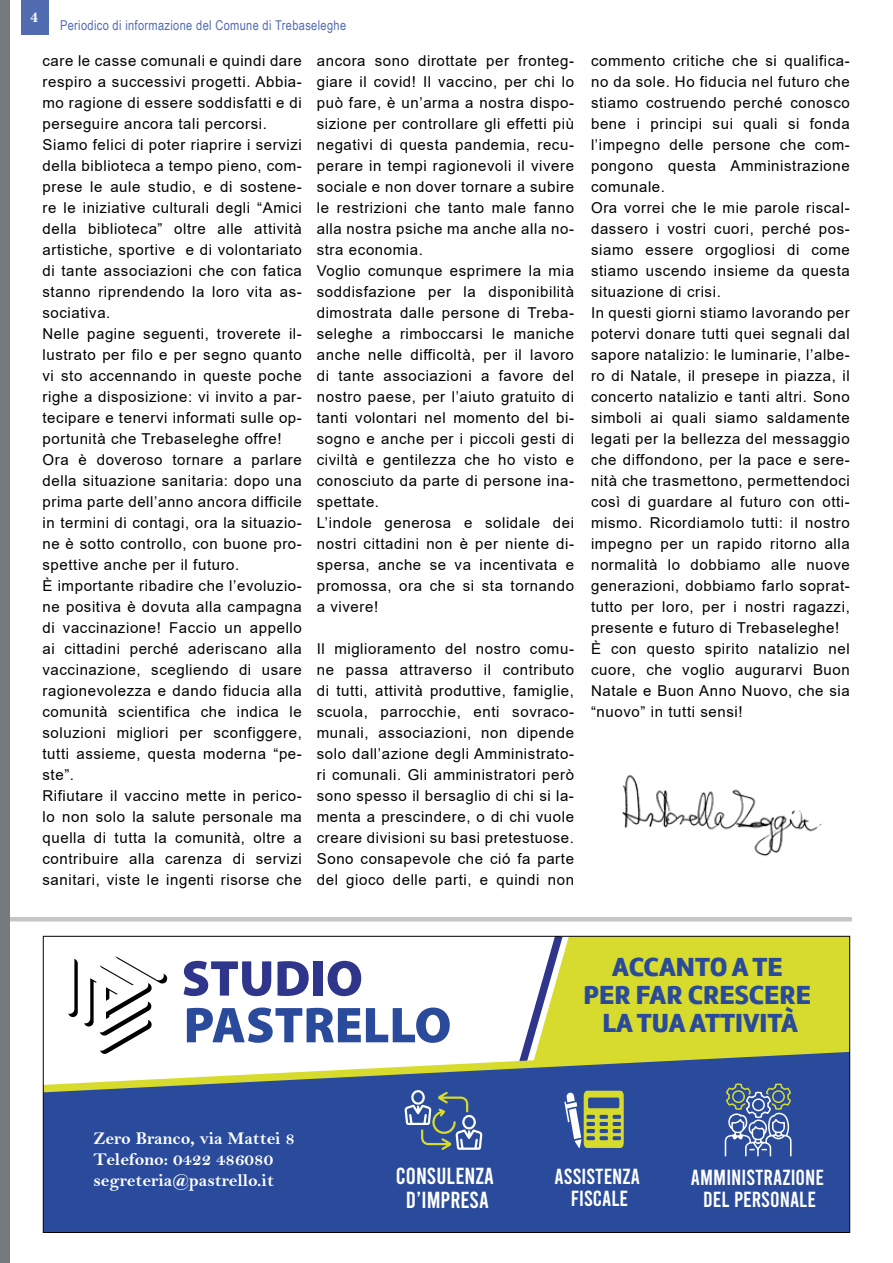
<style>
.page{position:relative;width:893px;height:1263px;background:#fff}
.page>*{position:absolute;margin:0;border:0;box-sizing:border-box;transform-origin:0 0}
.t1{font:900 50.7px "Myriad Pro";color:#2a4b9b}
.t2{font:900 50.7px "Myriad Pro";color:#2f358b}
.t3{font:27px/28.5px "Amelia Basic Black";color:#2a4b9b;text-align:center}
.t4{font:23.25px/23.2px "Bebas";color:#fff;text-align:center}
.t5{font:21.9px/21.9px "Bebas";color:#fff;text-align:center}
.t6{font:18px/21px "Bell MT Bold";color:#fff}
.t7{font:15px/21px "Arial";letter-spacing:.04em;color:#000}
.t8{font:700 15px "Minion Pro";color:#fff}
.t9{font:13.5px "Arial Narrow";letter-spacing:.025em;color:#526cb2}
</style>
<div class="page">
<svg style="left:525px;top:938px;width:323px;height:102px;background:#d5d93d"></svg>
<div style="left:45px;top:1097px;width:803px;height:134px;background:#2a4b9b"></div>
<svg style="left:45px;top:1040px;width:803px;height:57px"></svg>
<svg style="left:68px;top:959px;width:10px;height:58px"></svg>
<div style="left:65px;top:955px;width:9px;height:59px;background:#fff;border-radius:5px"></div>
<svg style="left:81px;top:956px;width:87px;height:98px"></svg>
<svg style="left:404px;top:1089px;width:78px;height:61px;background:#546e9f"></svg>
<svg style="left:564px;top:1091px;width:60px;height:57px;background:#90a074"></svg>
<svg style="left:725px;top:1083px;width:67px;height:73px;background:#5c75a5"></svg>
<div style="left:21px;top:0;width:27px;height:35px;background:#526cb2"></div>
<hr style="left:0;top:917px;width:852px;height:4px;background:#c6c6c6">
<div style="left:0;top:0;width:9px;height:1263px;background:#757a7d"></div>
<img style="left:622px;top:775px;width:202px;height:82px">
<p class="t8" style="left:30px;top:6px;width:9px">4</p>
<p class="t9" style="left:60px;top:16px;width:288px">Periodico di informazione del Comune di Trebaseleghe</p>
<p class="t7" style="left:43px;top:50px;width:261px">care le casse comunali e quindi dare respiro a successivi progetti. Abbia&shy;mo ragione di essere soddisfatti e di perseguire ancora tali percorsi.<br>Siamo felici di poter riaprire i servizi della biblioteca a tempo pieno, com&shy;prese le aule studio, e di sostene&shy;re le iniziative culturali degli “Amici della biblioteca” oltre alle attività artistiche, sportive e di volontariato di tante associazioni che con fatica stanno riprendendo la loro vita as&shy;sociativa.<br>Nelle pagine seguenti, troverete il&shy;lustrato per filo e per segno quanto vi sto accennando in queste poche righe a disposizione: vi invito a par&shy;tecipare e tenervi informati sulle op&shy;portunità che Trebaseleghe offre!<br>Ora è doveroso tornare a parlare della situazione sanitaria: dopo una prima parte dell’anno ancora difficile in termini di contagi, ora la situazio&shy;ne è sotto controllo, con buone pro&shy;spettive anche per il futuro.<br>È importante ribadire che l’evoluzio&shy;ne positiva è dovuta alla campagna di vaccinazione! Faccio un appello ai cittadini perché aderiscano alla vaccinazione, scegliendo di usare ragionevolezza e dando fiducia alla comunità scientifica che indica le soluzioni migliori per sconfiggere, tutti assieme, questa moderna “pe&shy;ste”.<br>Rifiutare il vaccino mette in perico&shy;lo non solo la salute personale ma quella di tutta la comunità, oltre a contribuire alla carenza di servizi sanitari, viste le ingenti risorse che</p>
<p class="t7" style="left:317px;top:50px;width:259px">ancora sono dirottate per fronteg&shy;giare il covid! Il vaccino, per chi lo può fare, è un’arma a nostra dispo&shy;sizione per controllare gli effetti più negativi di questa pandemia, recu&shy;perare in tempi ragionevoli il vivere sociale e non dover tornare a subire le restrizioni che tanto male fanno alla nostra psiche ma anche alla no&shy;stra economia.<br>Voglio comunque esprimere la mia soddisfazione per la disponibilità dimostrata dalle persone di Treba&shy;seleghe a rimboccarsi le maniche anche nelle difficoltà, per il lavoro di tante associazioni a favore del nostro paese, per l’aiuto gratuito di tanti volontari nel momento del bi&shy;sogno e anche per i piccoli gesti di civiltà e gentilezza che ho visto e conosciuto da parte di persone ina&shy;spettate.<br>L’indole generosa e solidale dei nostri cittadini non è per niente di&shy;spersa, anche se va incentivata e promossa, ora che si sta tornando a vivere!</p>
<p class="t7" style="left:317px;top:638px;width:259px;text-align:justify">Il miglioramento del nostro comu&shy;ne passa attraverso il contributo di tutti, attività produttive, famiglie, scuola, parrocchie, enti sovraco&shy;munali, associazioni, non dipende solo dall’azione degli Amministrato&shy;ri comunali. Gli amministratori però sono spesso il bersaglio di chi si la&shy;menta a prescindere, o di chi vuole creare divisioni su basi pretestuose.<br>Sono consapevole che ció fa parte del gioco delle parti, e quindi non</p>
<p class="t7" style="left:591px;top:50px;width:260px">commento critiche che si qualifica&shy;no da sole. Ho fiducia nel futuro che stiamo costruendo perché conosco bene i principi sui quali si fonda l’impegno delle persone che com&shy;pongono questa Amministrazione comunale.<br>Ora vorrei che le mie parole riscal&shy;dassero i vostri cuori, perché pos&shy;siamo essere orgogliosi di come stiamo uscendo insieme da questa situazione di crisi.<br>In questi giorni stiamo lavorando per potervi donare tutti quei segnali dal sapore natalizio: le luminarie, l’albe&shy;ro di Natale, il presepe in piazza, il concerto natalizio e tanti altri. Sono simboli ai quali siamo saldamente legati per la bellezza del messaggio che diffondono, per la pace e sere&shy;nità che trasmettono, permettendoci così di guardare al futuro con otti&shy;mismo. Ricordiamolo tutti: il nostro impegno per un rapido ritorno alla normalità lo dobbiamo alle nuove generazioni, dobbiamo farlo soprat&shy;tutto per loro, per i nostri ragazzi, presente e futuro di Trebaseleghe!<br>È con questo spirito natalizio nel cuore, che voglio augurarvi Buon Natale e Buon Anno Nuovo, che sia “nuovo” in tutti sensi!</p>
<h1 class="t2" style="left:182px;top:945px;width:183px">STUDIO</h1>
<h1 class="t1" style="left:184px;top:991px;width:269px">PASTRELLO</h1>
<h2 class="t3" style="left:584px;top:953px;width:229px">ACCANTO A TE<br>PER FAR CRESCERE<br>LA TUA ATTIVITÀ</h2>
<p class="t6" style="left:93px;top:1127px;width:203px">Zero Branco, via Mattei 8<br>Telefono: 0422 486080 segreteria@pastrello.it</p>
<h3 class="t4" style="left:396px;top:1164px;width:100px">CONSULENZA<br>D’IMPRESA</h3>
<h3 class="t5" style="left:555px;top:1165px;width:87px">ASSISTENZA<br>FISCALE</h3>
<h3 class="t5" style="left:691px;top:1166px;width:134px">AMMINISTRAZIONE<br>DEL PERSONALE</h3>
</div>
